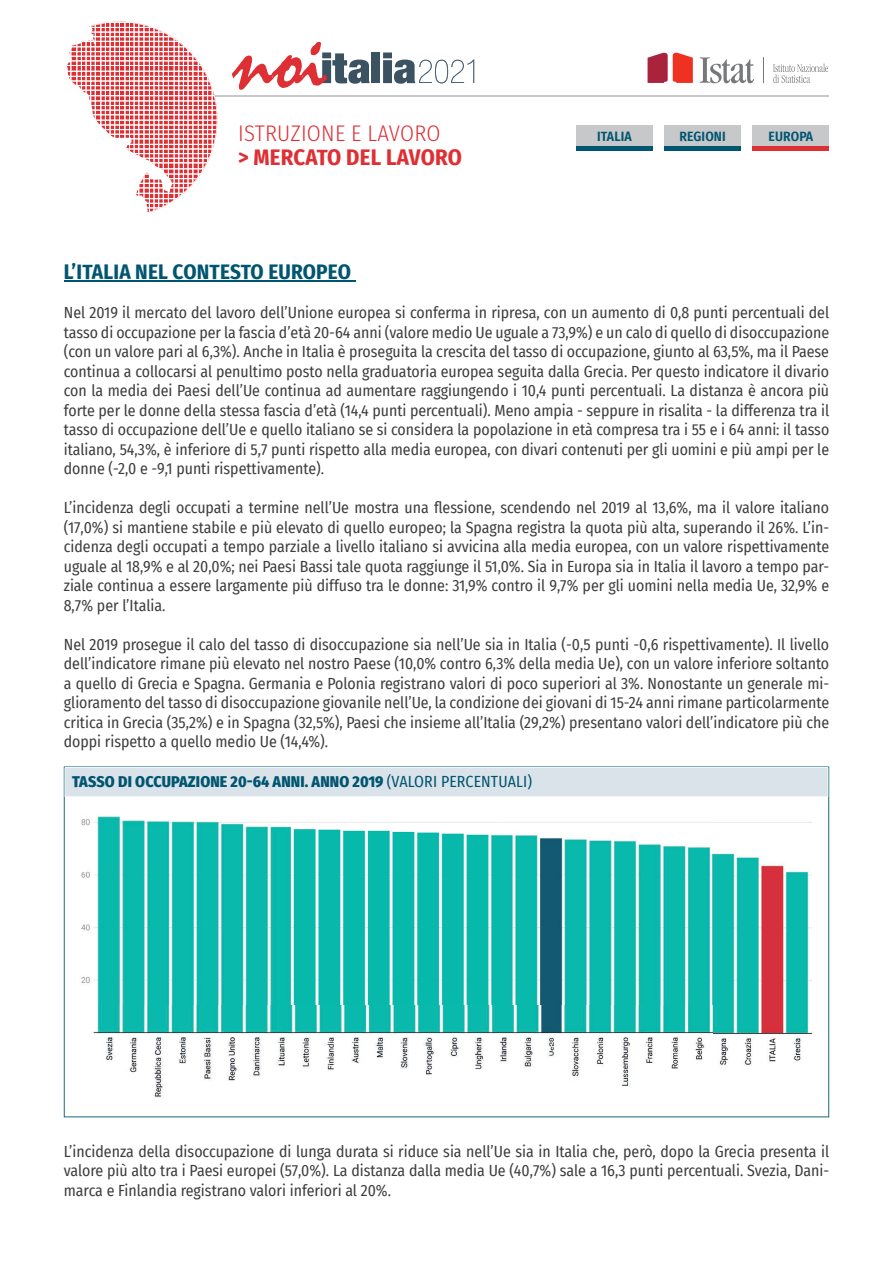
<style>
.page{position:relative;width:893px;height:1263px;background:#fff}
.page>*{position:absolute;margin:0;border:0;box-sizing:border-box;transform-origin:0 0}
.t1{font:300 22.5px "Fira Sans Condensed";letter-spacing:.01em;color:#de2f35}
.t2{font:700 22.5px "Fira Sans Condensed";letter-spacing:.01em;color:#de2f35}
.t3{font:700 21px "Fira Sans Condensed";letter-spacing:.01em;color:#005570}
.t4{font:15.75px/19.5px "Fira Sans Condensed";color:#3e3e3f;text-align:justify}
.t5{font:800 15.75px "Fira Sans Condensed";letter-spacing:.01em;color:#005570}
.t6{font:600 13.5px "Fira Sans Condensed";letter-spacing:.01em;color:#005570}
.s1{font-weight:400}
</style>
<div class="page">
<hr style="left:179px;top:95px;width:650px;height:1px;background:#c7c8ca">
<svg style="left:773px;top:63px;width:55px;height:20px"></svg>
<svg style="left:700px;top:57px;width:54px;height:26px"></svg>
<svg style="left:648px;top:53px;width:45px;height:30px"></svg>
<svg style="left:763px;top:57px;width:1px;height:26px"></svg>
<hr style="left:217px;top:22px;width:1px;height:195px;background:#fff">
<svg style="left:67px;top:22px;width:150px;height:191px"></svg>
<div style="left:576px;top:125px;width:77px;height:25px;background:#c7c8ca"></div>
<hr style="left:576px;top:146px;width:77px;height:4px;background:#005570">
<div style="left:664px;top:125px;width:77px;height:25px;background:#c7c8ca"></div>
<hr style="left:664px;top:146px;width:77px;height:4px;background:#005570">
<div style="left:753px;top:125px;width:76px;height:25px;background:#c7c8ca"></div>
<hr style="left:753px;top:146px;width:76px;height:4px;background:#de2f35">
<div style="left:371px;top:53px;width:9px;height:30px;background:#3b5262"></div>
<svg style="left:232px;top:42px;width:138px;height:48px"></svg>
<svg style="left:383px;top:52px;width:91px;height:32px"></svg>
<hr style="left:64px;top:280px;width:291px;height:1px;background:#005570">
<svg style="left:64px;top:766px;width:765px;height:351px"></svg>
<div style="left:65px;top:767px;width:763px;height:30px;background:#dae3e9"></div>
<h1 class="t1" style="left:238px;top:117px;width:204px">ISTRUZIONE E LAVORO</h1>
<p class="t6" style="left:597px;top:125px;width:36px">ITALIA</p>
<p class="t6" style="left:679px;top:125px;width:48px">REGIONI</p>
<p class="t6" style="left:769px;top:125px;width:46px">EUROPA</p>
<h1 class="t2" style="left:238px;top:138px;width:225px">&gt; MERCATO DEL LAVORO</h1>
<h2 class="t3" style="left:64px;top:254px;width:289px">L’ITALIA NEL CONTESTO EUROPEO</h2>
<p class="t4" style="left:64px;top:302px;width:767px">Nel 2019 il mercato del lavoro dell’Unione europea si conferma in ripresa, con un aumento di 0,8 punti percentuali del tasso di occupazione per la fascia d’età 20-64 anni (valore medio Ue uguale a 73,9%) e un calo di quello di disoccupazione (con un valore pari al 6,3%). Anche in Italia è proseguita la crescita del tasso di occupazione, giunto al 63,5%, ma il Paese continua a collocarsi al penultimo posto nella graduatoria europea seguita dalla Grecia. Per questo indicatore il divario con la media dei Paesi dell’Ue continua ad aumentare raggiungendo i 10,4 punti percentuali. La distanza è ancora più forte per le donne della stessa fascia d’età (14,4 punti percentuali). Meno ampia - seppure in risalita - la differenza tra il tasso di occupazione dell’Ue e quello italiano se si considera la popolazione in età compresa tra i 55 e i 64 anni: il tasso italiano, 54,3%, è inferiore di 5,7 punti rispetto alla media europea, con divari contenuti per gli uomini e più ampi per le donne (-2,0 e -9,1 punti rispettivamente).</p>
<p class="t4" style="left:64px;top:497px;width:767px">L’incidenza degli occupati a termine nell’Ue mostra una flessione, scendendo nel 2019 al 13,6%, ma il valore italiano (17,0%) si mantiene stabile e più elevato di quello europeo; la Spagna registra la quota più alta, superando il 26%. L’in&shy;cidenza degli occupati a tempo parziale a livello italiano si avvicina alla media europea, con un valore rispettivamente uguale al 18,9% e al 20,0%; nei Paesi Bassi tale quota raggiunge il 51,0%. Sia in Europa sia in Italia il lavoro a tempo par&shy;ziale continua a essere largamente più diffuso tra le donne: 31,9% contro il 9,7% per gli uomini nella media Ue, 32,9% e 8,7% per l’Italia.</p>
<p class="t4" style="left:64px;top:634px;width:767px">Nel 2019 prosegue il calo del tasso di disoccupazione sia nell’Ue sia in Italia (-0,5 punti -0,6 rispettivamente). Il livello dell’indicatore rimane più elevato nel nostro Paese (10,0% contro 6,3% della media Ue), con un valore inferiore soltanto a quello di Grecia e Spagna. Germania e Polonia registrano valori di poco superiori al 3%. Nonostante un generale mi&shy;glioramento del tasso di disoccupazione giovanile nell’Ue, la condizione dei giovani di 15-24 anni rimane particolarmente critica in Grecia (35,2%) e in Spagna (32,5%), Paesi che insieme all’Italia (29,2%) presentano valori dell’indicatore più che doppi rispetto a quello medio Ue (14,4%).</p>
<p class="t5" style="left:72px;top:767px;width:462px">TASSO DI OCCUPAZIONE 20-64 ANNI. ANNO 2019 <span class="s1">(VALORI PERCENTUALI)</span></p>
<p class="t4" style="left:64px;top:1141px;width:767px">L’incidenza della disoccupazione di lunga durata si riduce sia nell’Ue sia in Italia che, però, dopo la Grecia presenta il valore più alto tra i Paesi europei (57,0%). La distanza dalla media Ue (40,7%) sale a 16,3 punti percentuali. Svezia, Dani&shy;marca e Finlandia registrano valori inferiori al 20%.</p>
</div>
